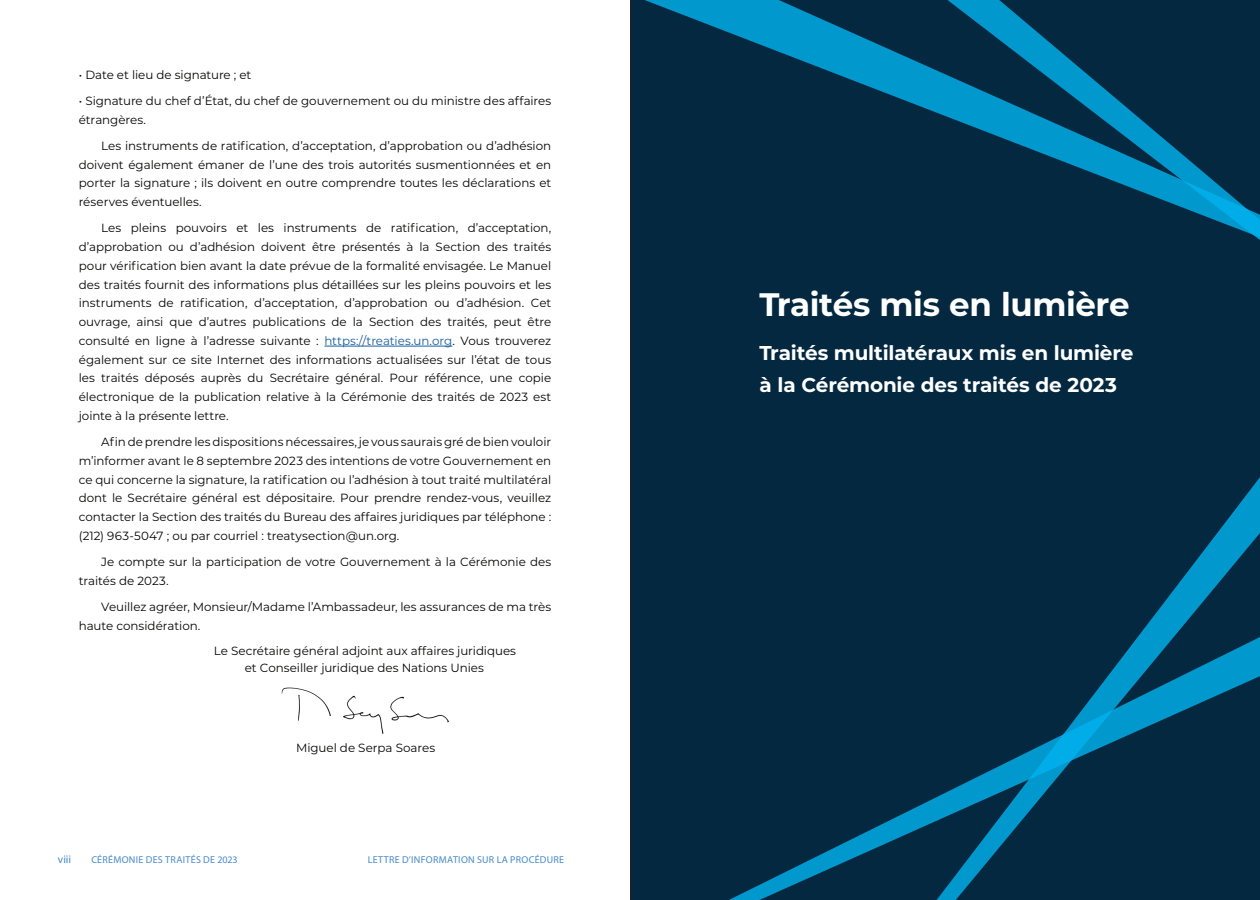
<style>
.page{position:relative;width:1260px;height:900px;background:#fff}
.page>*{position:absolute;margin:0;border:0;box-sizing:border-box;transform-origin:0 0}
.H_1{font:700 32.5px "Montserrat";letter-spacing:-.015em;color:#fff}
.H_1-2{font:700 20px/32.5px "Montserrat";letter-spacing:-.01em;color:#fff}
.t1{font:11.88px/18.8px "Montserrat";letter-spacing:-.005em;color:#040503}
.t2{font:11.25px "Myriad Pro";color:#468ac9}
.RH_recto{font:10px "Myriad Pro";letter-spacing:.03em;color:#468ac9}
.s1{color:#175d9e}
</style>
<div class="page">
<hr style="left:324px;top:346px;width:128px;height:1px;background:#175d9e">
<img style="left:281px;top:687px;width:168px;height:46px">
<div style="left:630px;top:367px;width:164px;height:154px;background:#032840"></div>
<svg style="left:630px;top:0;width:630px;height:367px;background:#023956"></svg>
<div style="left:630px;top:521px;width:164px;height:379px;background:#032840"></div>
<svg style="left:794px;top:267px;width:466px;height:633px;background:#02314b"></svg>
<p class="t1" style="left:79px;top:65px;width:174px">• Date et lieu de signature ; et</p>
<p class="t1" style="left:79px;top:91px;width:474px">• Signature du chef d’État, du chef de gouvernement ou du ministre des affaires étrangères.</p>
<p class="t1" style="left:79px;top:136px;width:474px;text-align:justify;text-indent:22px">Les instruments de ratification, d’acceptation, d’approbation ou d’adhésion doivent également émaner de l’une des trois autorités susmentionnées et en porter la signature ; ils doivent en outre comprendre toutes les déclarations et réserves éventuelles.</p>
<p class="t1" style="left:79px;top:218px;width:474px;text-align:justify;text-indent:22px">Les pleins pouvoirs et les instruments de ratification, d’acceptation, d’approbation ou d’adhésion doivent être présentés à la Section des traités pour vérification bien avant la date prévue de la formalité envisagée. Le Manuel des traités fournit des informations plus détaillées sur les pleins pouvoirs et les instruments de ratification, d’acceptation, d’approbation ou d’adhésion. Cet ouvrage, ainsi que d’autres publications de la Section des traités, peut être consulté en ligne à l’adresse suivante : <span class="s1">https://treaties.un.org</span>. Vous trouverez également sur ce site Internet des informations actualisées sur l’état de tous les traités déposés auprès du Secrétaire général. Pour référence, une copie électronique de la publication relative à la Cérémonie des traités de 2023 est jointe à la présente lettre.</p>
<p class="t1" style="left:79px;top:432px;width:474px;text-align:justify;text-indent:22px">Afin de prendre les dispositions nécessaires, je vous saurais gré de bien vouloir m’informer avant le 8 septembre 2023 des intentions de votre Gouvernement en ce qui concerne la signature, la ratification ou l’adhésion à tout traité multilatéral dont le Secrétaire général est dépositaire. Pour prendre rendez-vous, veuillez contacter la Section des traités du Bureau des affaires juridiques par téléphone : (212) 963-5047 ; ou par courriel : treatysection@un.org.</p>
<p class="t1" style="left:79px;top:552px;width:474px;text-indent:22px">Je compte sur la participation de votre Gouvernement à la Cérémonie des traités de 2023.</p>
<p class="t1" style="left:79px;top:597px;width:474px;text-indent:22px">Veuillez agréer, Monsieur/Madame l’Ambassadeur, les assurances de ma très haute considération.</p>
<p class="t1" style="left:214px;top:641px;width:304px">Le Secrétaire général adjoint aux affaires juridiques</p>
<p class="t1" style="left:245px;top:658px;width:241px">et Conseiller juridique des Nations Unies</p>
<p class="t1" style="left:296px;top:738px;width:141px">Miguel de Serpa Soares</p>
<p class="t2" style="left:58px;top:852px;width:15px">viii</p>
<p class="RH_recto" style="left:91px;top:853px;width:148px">CÉRÉMONIE DES TRAITÉS DE 2023</p>
<p class="RH_recto" style="left:368px;top:853px;width:198px">LETTRE D’INFORMATION SUR LA PROCÉDURE</p>
<p class="H_1" style="left:759px;top:281px;width:372px">Traités mis en lumière</p>
<p class="H_1-2" style="left:760px;top:335px;width:375px">Traités multilatéraux mis en lumière à la Cérémonie des traités de 2023</p>
</div>
